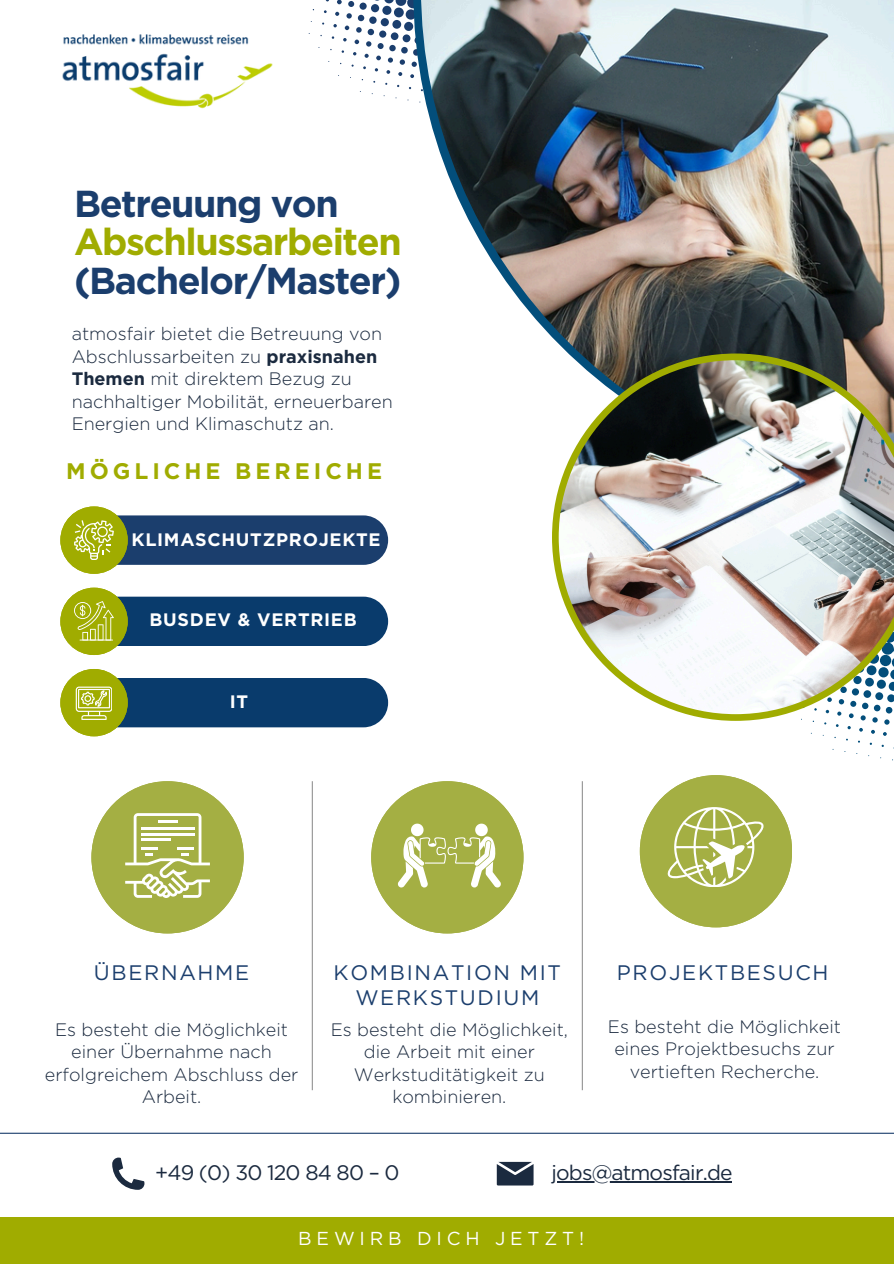
<style>
.page{position:relative;width:894px;height:1264px;background:#fff}
.page>*{position:absolute;margin:0;border:0;box-sizing:border-box;transform-origin:0 0}
.t1{font:700 37.5px/38.2px "Gotham";letter-spacing:-.04em;color:#1b3e6d}
.t2{font:700 22.5px "Gotham";letter-spacing:.175em;color:#a0ac00}
.t3{font:21px/24.8px "Gotham";letter-spacing:.08em;color:#1b3e6d;text-align:center}
.t4{font:21px "Gotham";letter-spacing:-.04em;color:#1b2a3f}
.t5{font:18.75px "Gotham";letter-spacing:.26em;color:#fff}
.t6{font:300 18px/22.5px "Gotham";color:#1b2a3f;text-align:center}
.t7{font:700 18px "Gotham";letter-spacing:.04em;color:#fff}
.s1{color:#a0ac00}
.s2{font-weight:700}
</style>
<div class="page">
<div style="left:79px;top:515px;width:309px;height:50px;background:#1b3e6d;border-radius:25px"></div>
<div style="left:79px;top:596px;width:309px;height:50px;background:#093b6c;border-radius:25px"></div>
<div style="left:79px;top:678px;width:309px;height:49px;background:#093b6c;border-radius:25px"></div>
<svg style="left:884px;top:721px;width:5px;height:3px"></svg>
<svg style="left:883px;top:732px;width:3px;height:4px"></svg>
<svg style="left:308px;top:0;width:105px;height:101px"></svg>
<img style="left:421px;top:0;width:472px;height:353px">
<hr style="left:581px;top:781px;width:1px;height:309px;background:#949494">
<hr style="left:312px;top:781px;width:1px;height:309px;background:#949494">
<img style="left:552px;top:353px;width:341px;height:368px">
<div style="left:0;top:1216px;width:893px;height:47px;background:#a0ac00"></div>
<svg style="left:496px;top:1161px;width:37px;height:24px"></svg>
<svg style="left:112px;top:1157px;width:32px;height:32px"></svg>
<hr style="left:0;top:1132px;width:893px;height:1px;background:#1b3e6d">
<img style="left:62px;top:34px;width:211px;height:75px">
<svg style="left:60px;top:669px;width:68px;height:67px"></svg>
<svg style="left:60px;top:587px;width:68px;height:68px"></svg>
<svg style="left:60px;top:506px;width:68px;height:68px"></svg>
<svg style="left:639px;top:775px;width:152px;height:152px"></svg>
<svg style="left:91px;top:781px;width:152px;height:152px"></svg>
<hr style="left:158px;top:820px;width:19px;height:3px;background:#fff">
<hr style="left:141px;top:827px;width:53px;height:3px;background:#fff">
<hr style="left:141px;top:832px;width:53px;height:3px;background:#fff">
<hr style="left:141px;top:838px;width:29px;height:3px;background:#fff">
<svg style="left:371px;top:781px;width:152px;height:152px"></svg>
<hr style="left:551px;top:1180px;width:180px;height:2px;background:#1b2a3f">
<h5 class="t1" style="left:74px;top:184px;width:329px">Betreuung von<br><span class="s1">Abschlussarbeiten </span>(Bachelor/Master)</h5>
<p class="t6" style="left:72px;top:322px;width:322px;text-align:left">atmosfair bietet die Betreuung von Abschlussarbeiten zu <span class="s2">praxisnahen Themen</span> mit direktem Bezug zu nachhaltiger Mobilität, erneuerbaren Energien und Klimaschutz an.</p>
<h3 class="t2" style="left:66px;top:457px;width:317px">MÖGLICHE BEREICHE</h3>
<p class="t7" style="left:131px;top:528px;width:251px">KLIMASCHUTZPROJEKTE</p>
<h2 class="t7" style="left:149px;top:609px;width:208px">BUSDEV &amp; VERTRIEB</h2>
<p class="t7" style="left:230px;top:691px;width:20px">IT</p>
<h5 class="t3" style="left:94px;top:959px;width:157px">ÜBERNAHME</h5>
<p class="t3" style="left:616px;top:959px;width:213px">PROJEKTBESUCH</p>
<p class="t3" style="left:333px;top:959px;width:229px">KOMBINATION MIT<br>WERKSTUDIUM</p>
<p class="t6" style="left:45px;top:1018px;width:255px">Es besteht die Möglichkeit einer Übernahme nach erfolgreichem Abschluss der<br>Arbeit.</p>
<p class="t6" style="left:607px;top:1015px;width:234px">Es besteht die Möglichkeit eines Projektbesuchs zur vertieften Recherche.</p>
<p class="t6" style="left:330px;top:1018px;width:239px">Es besteht die Möglichkeit, die Arbeit mit einer<br>Werkstuditätigkeit zu kombinieren.</p>
<p class="t4" style="left:155px;top:1159px;width:246px">+49 (0) 30 120 84 80 – 0</p>
<p class="t4" style="left:551px;top:1159px;width:183px">jobs@atmosfair.de</p>
<h5 class="t5" style="left:298px;top:1227px;width:287px">BEWIRB DICH JETZT!</h5>
</div>
